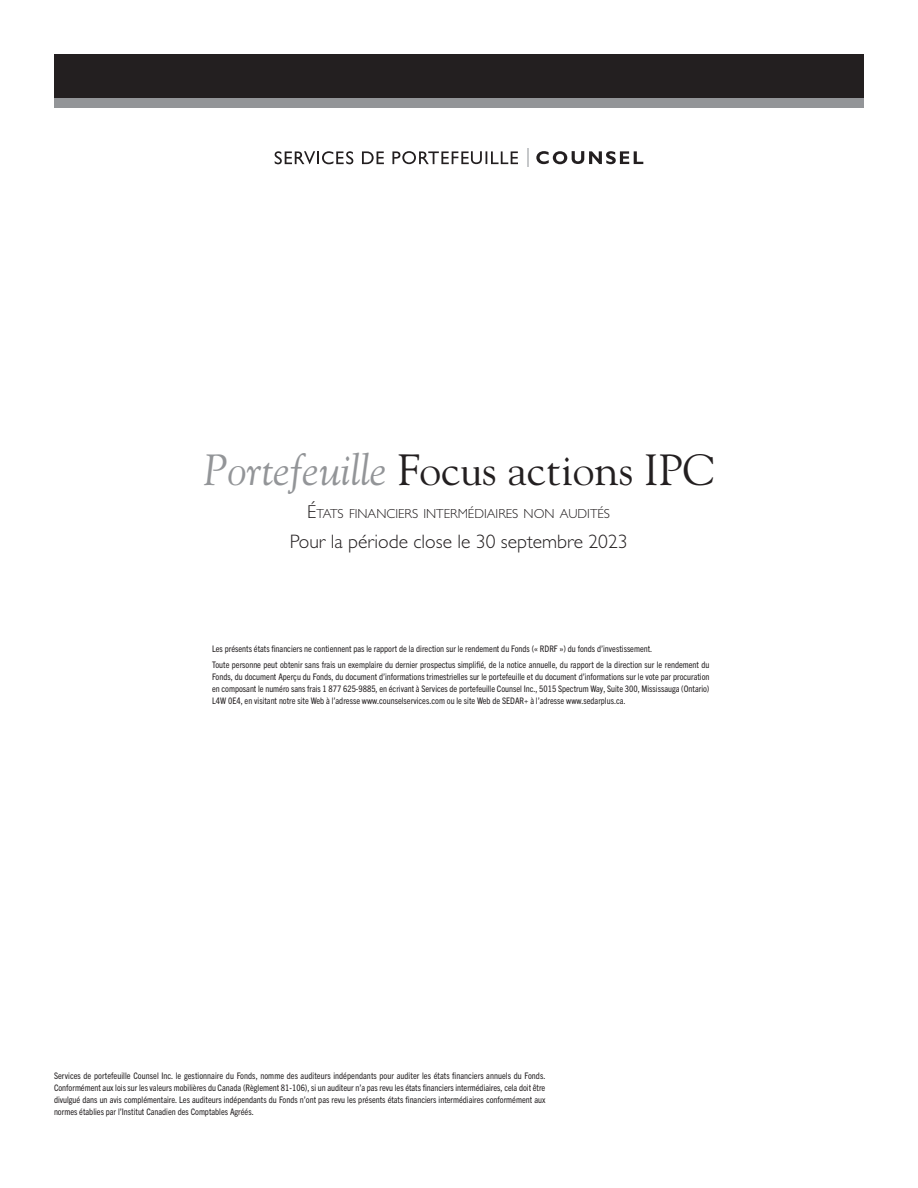
<style>
.page{position:relative;width:918px;height:1188px;background:#fff}
.page>*{position:absolute;margin:0;border:0;box-sizing:border-box;transform-origin:0 0}
.t1{font:43.5px "Goudy Std";color:#231f20}
.t2{font:300 19.5px "Gill Sans Std";color:#231f20}
.t3{font:300 13.2px "Gill Sans Std";color:#231f20}
.Definition_copy{font:condensed 9px/12px "Trade Gothic Next LT Pro";color:#231f20;text-align:justify}
.s1{font-style:italic;color:#939598}
.s2{font-size:18.75px}
</style>
<div class="page">
<div style="left:54px;top:54px;width:810px;height:52px;background:#231f20"></div>
<div style="left:54px;top:98px;width:810px;height:10px;background:#939598"></div>
<svg style="left:527px;top:148px;width:2px;height:19px"></svg>
<svg style="left:275px;top:151px;width:78px;height:13px"></svg>
<svg style="left:362px;top:151px;width:22px;height:13px"></svg>
<svg style="left:392px;top:151px;width:126px;height:13px"></svg>
<svg style="left:536px;top:151px;width:107px;height:13px"></svg>
<p class="t1" style="left:203px;top:443px;width:513px"><span class="s1">Portefeuille</span> Focus actions IPC</p>
<p class="t3" style="left:307px;top:506px;width:304px"><span class="s2">É</span>TATS FINANCIERS INTERMÉDIAIRES NON AUDITÉS</p>
<p class="t2" style="left:290px;top:531px;width:339px">Pour la période close le 30 septembre 2023</p>
<p class="Definition_copy" style="left:212px;top:642px;width:442px">Les présents états financiers ne contiennent pas le rapport de la direction sur le rendement du Fonds (« RDRF ») du fonds d’investissement.</p>
<p class="Definition_copy" style="left:212px;top:658px;width:499px">Toute personne peut obtenir sans frais un exemplaire du dernier prospectus simplifié, de la notice annuelle, du rapport de la direction sur le rendement du Fonds, du document Aperçu du Fonds, du document d’informations trimestrielles sur le portefeuille et du document d’informations sur le vote par procuration en composant le numéro sans frais 1 877 625-9885, en écrivant à Services de portefeuille Counsel Inc., 5015 Spectrum Way, Suite 300, Mississauga (Ontario)<br>L4W 0E4, en visitant notre site Web à l’adresse www.counselservices.com ou le site Web de SEDAR+ à l’adresse www.sedarplus.ca.</p>
<p class="Definition_copy" style="left:54px;top:1070px;width:493px">Services de portefeuille Counsel Inc. le gestionnaire du Fonds, nomme des auditeurs indépendants pour auditer les états financiers annuels du Fonds.<br>Conformément aux lois sur les valeurs mobilières du Canada (Règlement 81-106), si un auditeur n’a pas revu les états financiers intermédiaires, cela doit être divulgué dans un avis complémentaire. Les auditeurs indépendants du Fonds n’ont pas revu les présents états financiers intermédiaires conformément aux normes établies par l’Institut Canadien des Comptables Agréés.</p>
</div>
